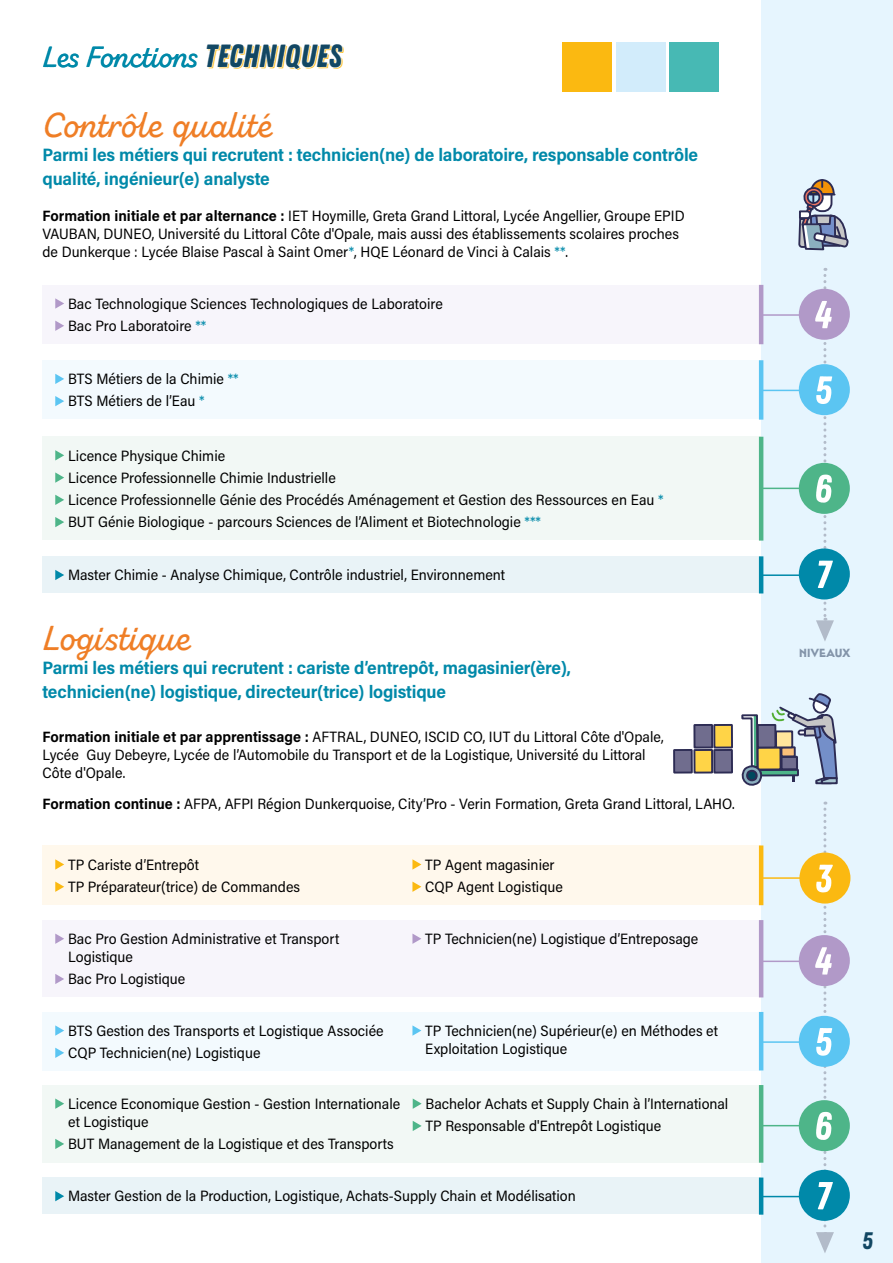
<style>
.page{position:relative;width:893px;height:1263px;background:#fff}
.page>*{position:absolute;margin:0;border:0;box-sizing:border-box;transform-origin:0 0}
.t1{font:34.5px "Zing Script Rust SB Demo Base";color:#ef7e26}
.t2{font:29.1px "Zing Script Rust SB Demo Base";color:#0089a9}
.t3{font:24px "Zing Rust Demo Base";color:#124763}
.t4{font:700 18px/24px "Acumin Pro Semi Cond";letter-spacing:-.01em;color:#0089a9}
.t5{font:15px/22.2px "Acumin Pro Semi Cond";color:#000}
.t6{font:700 12px "Mendl Sans Dawn";letter-spacing:-.01em;color:#8394a9}
.s1{font-family:"Zing Rust Demo Base";font-size:31.95px;color:#124763}
.s2{font-weight:700}
.s3{color:#0089a9}
</style>
<div class="page">
<div style="left:761px;top:0;width:132px;height:1263px;background:#e6f5fe"></div>
<div style="left:562px;top:43px;width:50px;height:49px;background:#fbb911"></div>
<div style="left:669px;top:43px;width:50px;height:49px;background:#47b9b4"></div>
<div style="left:616px;top:43px;width:49px;height:49px;background:#d2ecfb"></div>
<div style="left:43px;top:285px;width:718px;height:59px;background:#f7f5fb"></div>
<hr style="left:759px;top:285px;width:4px;height:59px;background:#b199c8">
<svg style="left:55px;top:298px;width:9px;height:11px"></svg>
<svg style="left:55px;top:321px;width:9px;height:10px"></svg>
<div style="left:43px;top:360px;width:718px;height:59px;background:#f3fafe"></div>
<hr style="left:759px;top:360px;width:4px;height:60px;background:#5bc5f2">
<svg style="left:55px;top:374px;width:9px;height:10px"></svg>
<svg style="left:55px;top:396px;width:9px;height:10px"></svg>
<div style="left:43px;top:437px;width:718px;height:103px;background:#f2f8f5"></div>
<hr style="left:759px;top:437px;width:4px;height:104px;background:#4eb589">
<svg style="left:55px;top:450px;width:9px;height:10px"></svg>
<svg style="left:55px;top:472px;width:9px;height:11px"></svg>
<svg style="left:55px;top:495px;width:9px;height:10px"></svg>
<svg style="left:55px;top:517px;width:9px;height:10px"></svg>
<div style="left:43px;top:556px;width:718px;height:37px;background:#e9f3f7"></div>
<hr style="left:759px;top:556px;width:4px;height:37px;background:#0089a9">
<svg style="left:55px;top:570px;width:9px;height:10px"></svg>
<hr style="left:761px;top:314px;width:44px;height:2px;background:#b199c8">
<hr style="left:761px;top:390px;width:44px;height:1px;background:#5bc5f2">
<hr style="left:761px;top:488px;width:44px;height:1px;background:#4eb589">
<svg style="left:797px;top:179px;width:53px;height:462px"></svg>
<hr style="left:761px;top:574px;width:44px;height:2px;background:#0089a9">
<div style="left:43px;top:920px;width:718px;height:77px;background:#f7f5fb"></div>
<svg style="left:55px;top:933px;width:9px;height:11px"></svg>
<svg style="left:55px;top:974px;width:9px;height:10px"></svg>
<svg style="left:412px;top:933px;width:9px;height:11px"></svg>
<div style="left:43px;top:1085px;width:718px;height:77px;background:#f2f8f5"></div>
<svg style="left:55px;top:1098px;width:9px;height:11px"></svg>
<svg style="left:55px;top:1139px;width:9px;height:10px"></svg>
<svg style="left:413px;top:1098px;width:9px;height:11px"></svg>
<svg style="left:413px;top:1121px;width:9px;height:10px"></svg>
<div style="left:43px;top:1177px;width:718px;height:37px;background:#e9f3f7"></div>
<svg style="left:55px;top:1191px;width:9px;height:10px"></svg>
<div style="left:43px;top:845px;width:718px;height:60px;background:#fff8ec"></div>
<svg style="left:55px;top:859px;width:9px;height:11px"></svg>
<svg style="left:55px;top:881px;width:9px;height:11px"></svg>
<svg style="left:412px;top:859px;width:9px;height:11px"></svg>
<svg style="left:412px;top:881px;width:9px;height:11px"></svg>
<div style="left:43px;top:1012px;width:718px;height:59px;background:#f3fafe"></div>
<svg style="left:55px;top:1025px;width:9px;height:11px"></svg>
<svg style="left:55px;top:1048px;width:9px;height:10px"></svg>
<svg style="left:412px;top:1025px;width:9px;height:11px"></svg>
<div style="left:799px;top:935px;width:51px;height:51px;background:#b199c8;border-radius:50%"></div>
<div style="left:799px;top:1100px;width:51px;height:51px;background:#4eb589;border-radius:50%"></div>
<div style="left:799px;top:1170px;width:51px;height:51px;background:#0089a9;border-radius:50%"></div>
<div style="left:799px;top:852px;width:51px;height:51px;background:#fbb911;border-radius:50%"></div>
<div style="left:799px;top:1016px;width:51px;height:51px;background:#5bc5f2;border-radius:50%"></div>
<div style="left:694px;top:725px;width:18px;height:22px;background:#706d8e"></div>
<div style="left:693px;top:724px;width:20px;height:24px;border:2px solid #2d2c54"></div>
<div style="left:714px;top:725px;width:18px;height:22px;background:#ffd447"></div>
<div style="left:713px;top:724px;width:20px;height:24px;border:2px solid #2d2c54"></div>
<div style="left:694px;top:750px;width:18px;height:23px;background:#ffd447"></div>
<div style="left:693px;top:749px;width:20px;height:24px;border:2px solid #2d2c54"></div>
<div style="left:674px;top:750px;width:18px;height:23px;background:#706d8e"></div>
<div style="left:673px;top:749px;width:20px;height:24px;border:2px solid #2d2c54"></div>
<div style="left:714px;top:750px;width:18px;height:23px;background:#706d8e"></div>
<div style="left:713px;top:749px;width:20px;height:24px;border:2px solid #2d2c54"></div>
<svg style="left:738px;top:693px;width:101px;height:560px"></svg>
<h2 class="t2" style="left:43px;top:38px;width:301px">Les Fonctions <span class="s1">TECHNIQUES</span></h2>
<h1 class="t1" style="left:43px;top:104px;width:231px">Contrôle qualité</h1>
<p class="t4" style="left:43px;top:142px;width:657px">Parmi les métiers qui recrutent : technicien(ne) de laboratoire, responsable contrôle qualité, ingénieur(e) analyste</p>
<p class="t5" style="left:43px;top:206px;width:644px;line-height:18px"><span class="s2">Formation initiale et par alternance :</span> IET Hoymille, Greta Grand Littoral, Lycée Angellier, Groupe EPID<br>VAUBAN, DUNEO, Université du Littoral Côte d'Opale, mais aussi des établissements scolaires proches de Dunkerque : Lycée Blaise Pascal à Saint Omer<span class="s3">*</span>, HQE Léonard de Vinci à Calais <span class="s3">**</span>.</p>
<p class="t5" style="left:68px;top:292px;width:376px">Bac Technologique Sciences Technologiques de Laboratoire<br>Bac Pro Laboratoire <span class="s3">**</span></p>
<p class="t5" style="left:68px;top:367px;width:172px">BTS Métiers de la Chimie <span class="s3">**<br></span>BTS Métiers de l’Eau <span class="s3">*</span></p>
<p class="t5" style="left:68px;top:443px;width:597px">Licence Physique Chimie<br>Licence Professionnelle Chimie Industrielle<br>Licence Professionnelle Génie des Procédés Aménagement et Gestion des Ressources en Eau <span class="s3">* </span>BUT Génie Biologique - parcours Sciences de l’Aliment et Biotechnologie <span class="s3">***</span></p>
<p class="t5" style="left:68px;top:563px;width:439px">Master Chimie - Analyse Chimique, Contrôle industriel, Environnement</p>
<h1 class="t1" style="left:43px;top:616px;width:150px">Logistique</h1>
<p class="t4" style="left:43px;top:654px;width:530px">Parmi les métiers qui recrutent : cariste d’entrepôt, magasinier(ère), technicien(ne) logistique, directeur(trice) logistique</p>
<p class="t5" style="left:43px;top:727px;width:623px;line-height:18px"><span class="s2">Formation initiale et par apprentissage :</span> AFTRAL, DUNEO, ISCID CO, IUT du Littoral Côte d'Opale,<br>Lycée Guy Debeyre, Lycée de l’Automobile du Transport et de la Logistique, Université du Littoral<br>Côte d'Opale.</p>
<p class="t5" style="left:43px;top:792px;width:694px"><span class="s2">Formation continue :</span> AFPA, AFPI Région Dunkerquoise, City’Pro - Verin Formation, Greta Grand Littoral, LAHO.</p>
<p class="t5" style="left:68px;top:853px;width:234px">TP Cariste d’Entrepôt<br>TP Préparateur(trice) de Commandes</p>
<p class="t5" style="left:425px;top:853px;width:139px">TP Agent magasinier<br>CQP Agent Logistique</p>
<p class="t5" style="left:68px;top:929px;width:273px;line-height:18px">Bac Pro Gestion Administrative et Transport<br>Logistique</p>
<p class="t5" style="left:68px;top:967px;width:119px">Bac Pro Logistique</p>
<p class="t5" style="left:425px;top:927px;width:275px">TP Technicien(ne) Logistique d’Entreposage</p>
<p class="t5" style="left:68px;top:1019px;width:317px">BTS Gestion des Transports et Logistique Associée<br>CQP Technicien(ne) Logistique</p>
<p class="t5" style="left:425px;top:1021px;width:294px;line-height:18px">TP Technicien(ne) Supérieur(e) en Méthodes et<br>Exploitation Logistique</p>
<p class="t5" style="left:68px;top:1094px;width:334px;line-height:18px">Licence Economique Gestion - Gestion Internationale et Logistique</p>
<p class="t5" style="left:68px;top:1132px;width:327px">BUT Management de la Logistique et des Transports</p>
<p class="t5" style="left:425px;top:1092px;width:304px">Bachelor Achats et Supply Chain à l’International<br>TP Responsable d'Entrepôt Logistique</p>
<p class="t5" style="left:68px;top:1184px;width:509px">Master Gestion de la Production, Logistique, Achats-Supply Chain et Modélisation</p>
<p class="t6" style="left:799px;top:645px;width:53px">NIVEAUX</p>
<h3 class="t3" style="left:862px;top:1226px;width:12px">5</h3>
</div>
